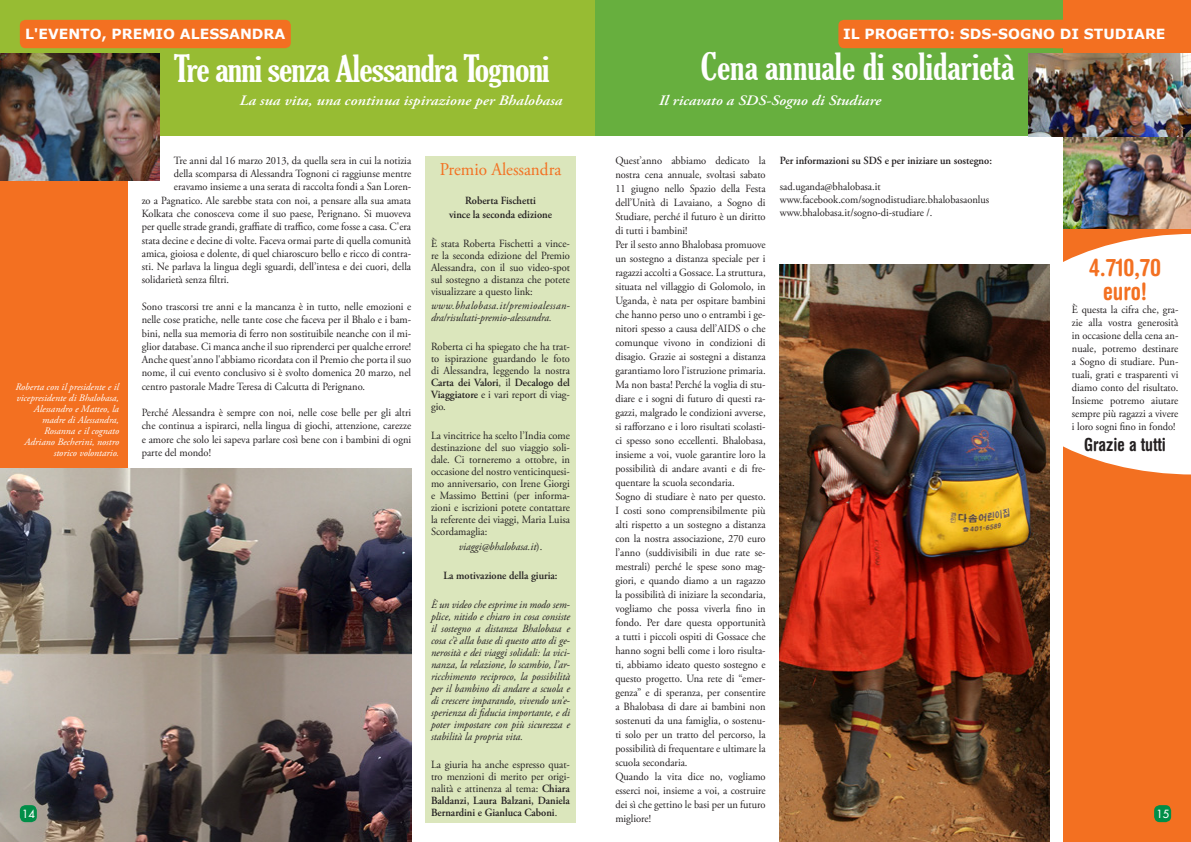
<style>
.page{position:relative;width:1191px;height:842px;background:#fff}
.page>*{position:absolute;margin:0;border:0;box-sizing:border-box;transform-origin:0 0}
.t1{font:extra-condensed 36px "Gloucester";letter-spacing:-.02em;color:#fff;scale:1.17 1}
.t2{font:extra-condensed 36px "Gloucester";color:#fff;scale:1.17 1}
.t3{font:700 condensed 24px/24px "Helvetica Rounded";color:#f37021;text-align:center;scale:.95 1}
.t4{font:18px "Adobe Garamond Pro";color:#f37021;scale:.95 1}
.t5{font:700 condensed 18px "Helvetica Rounded";color:#231f20;scale:.95 1}
.t6{font:italic 600 14.4px "Adobe Garamond Pro";color:#fff;scale:1.11 1}
.t7{font:700 14px "Verdana";color:#fff}
.t8{font:11px/14px "Adobe Garamond Pro";color:#231f20;text-align:justify;scale:.95 1}
.t9{font:italic 11px/12px "Adobe Garamond Pro";color:#231f20;scale:.95 1}
.t10{font:600 11px/14.5px "Adobe Garamond Pro";color:#231f20;text-align:center;scale:.95 1}
.t11{font:11px "Futura";color:#fff}
.t12{font:italic 10px/11px "Adobe Garamond Pro";color:#fff;text-align:right}
.s1{font-weight:600}
.s2{font-style:normal}
</style>
<div class="page">
<div style="left:0;top:136px;width:128px;height:706px;background:#f37021"></div>
<div style="left:0;top:0;width:595px;height:136px;background:#97bc33"></div>
<div style="left:595px;top:0;width:596px;height:136px;background:#67af3e"></div>
<div style="left:1063px;top:0;width:128px;height:842px;background:#f37021"></div>
<div style="left:20px;top:20px;width:271px;height:28px;background:#f37021;border-radius:6px"></div>
<div style="left:838px;top:20px;width:333px;height:28px;background:#f37021;border-radius:6px"></div>
<div style="left:425px;top:156px;width:150px;height:666px;background:#dbe6bc"></div>
<img style="left:0;top:54px;width:160px;height:126px">
<img style="left:0;top:468px;width:411px;height:374px">
<img style="left:1063px;top:136px;width:128px;height:92px">
<img style="left:1029px;top:54px;width:162px;height:82px">
<svg style="left:1049px;top:234px;width:142px;height:240px;background:#fcf3ed"></svg>
<img style="left:780px;top:264px;width:269px;height:578px">
<div style="left:1154px;top:805px;width:17px;height:17px;background:#008e48;border-radius:6px"></div>
<div style="left:20px;top:805px;width:17px;height:17px;background:#008e48;border-radius:6px"></div>
<p class="t7" style="left:25px;top:25px;width:262px">L'EVENTO, PREMIO ALESSANDRA</p>
<p class="t7" style="left:843px;top:25px;width:324px">IL PROGETTO: SDS-SOGNO DI STUDIARE</p>
<p class="t7" style="left:1054px;top:25px;width:115px">L'ESPERIENZA</p>
<h1 class="t1" style="left:174px;top:48px;width:322px">Tre anni senza Alessandra Tognoni</h1>
<h3 class="t6" style="left:239px;top:92px;width:292px">La sua vita, una continua ispirazione per Bhalobasa</h3>
<h1 class="t2" style="left:700px;top:46px;width:270px">Cena annuale di solidarietà</h1>
<h3 class="t6" style="left:659px;top:92px;width:202px">Il ricavato a SDS-Sogno di Studiare</h3>
<p class="t8" style="left:615px;top:154px;width:160px;text-align:left">Quest’anno abbiamo dedicato la nostra cena annuale, svoltasi sabato 11 giugno nello Spazio della Festa dell’Unità di Lavaiano, a Sogno di Studiare, perché il futuro è un diritto di tutti i bambini!<br>Per il sesto anno Bhalobasa promuove un sostegno a distanza speciale per i ragazzi accolti a Gossace. La struttura, situata nel villaggio di Golomolo, in Uganda, è nata per ospitare bambini che hanno perso uno o entrambi i ge&shy;nitori spesso a causa dell’AIDS o che comunque vivono in condizioni di disagio. Grazie ai sostegni a distanza garantiamo loro l’istruzione primaria.<br>Ma non basta! Perché la voglia di stu&shy;diare e i sogni di futuro di questi ra&shy;gazzi, malgrado le condizioni avverse, si rafforzano e i loro risultati scolasti&shy;ci spesso sono eccellenti. Bhalobasa, insieme a voi, vuole garantire loro la possibilità di andare avanti e di fre&shy;quentare la scuola secondaria.<br>Sogno di studiare è nato per questo.<br>I costi sono comprensibilmente più alti rispetto a un sostegno a distanza con la nostra associazione, 270 euro l’anno (suddivisibili in due rate se&shy;mestrali) perché le spese sono mag&shy;giori, e quando diamo a un ragazzo la possibilità di iniziare la secondaria, vogliamo che possa viverla fino in fondo. Per dare questa opportunità a tutti i piccoli ospiti di Gossace che hanno sogni belli come i loro risulta&shy;ti, abbiamo ideato questo sostegno e questo progetto. Una rete di “emer&shy;genza” e di speranza, per consentire a Bhalobasa di dare ai bambini non sostenuti da una famiglia, o sostenu&shy;ti solo per un tratto del percorso, la possibilità di frequentare e ultimare la scuola secondaria.<br>Quando la vita dice no, vogliamo esserci noi, insieme a voi, a costruire dei sì che gettino le basi per un futuro migliore!</p>
<p class="t10" style="left:780px;top:153px;width:225px">Per informazioni su SDS e per iniziare un sostegno:</p>
<p class="t8" style="left:174px;top:154px;width:251px">Tre anni dal 16 marzo 2013, da quella sera in cui la notizia</p>
<p class="t8" style="left:174px;top:167px;width:251px">della scomparsa di Alessandra Tognoni ci raggiunse mentre</p>
<p class="t8" style="left:174px;top:180px;width:251px">eravamo insieme a una serata di raccolta fondi a San Loren-</p>
<p class="t8" style="left:142px;top:194px;width:285px">zo a Pagnatico. Ale sarebbe stata con noi, a pensare alla sua amata</p>
<p class="t8" style="left:142px;top:207px;width:285px">Kolkata che conosceva come il suo paese, Perignano. Si muoveva</p>
<p class="t8" style="left:142px;top:220px;width:285px">per quelle strade grandi, graffiate di traffico, come fosse a casa. C'era</p>
<p class="t8" style="left:142px;top:233px;width:285px">stata decine e decine di volte. Faceva ormai parte di quella comunità</p>
<p class="t8" style="left:142px;top:247px;width:285px">amica, gioiosa e dolente, di quel chiaroscuro bello e ricco di contra-</p>
<p class="t8" style="left:142px;top:260px;width:285px">sti. Ne parlava la lingua degli sguardi, dell’intesa e dei cuori, della</p>
<p class="t8" style="left:142px;top:273px;width:93px">solidarietà senza filtri.</p>
<p class="t8" style="left:142px;top:300px;width:285px;line-height:13.3px">Sono trascorsi tre anni e la mancanza è in tutto, nelle emozioni e nelle cose pratiche, nelle tante cose che faceva per il Bhalo e i bam&shy;bini, nella sua memoria di ferro non sostituibile neanche con il mi&shy;glior database. Ci manca anche il suo riprenderci per qualche errore!<br>Anche quest'anno l'abbiamo ricordata con il Premio che porta il suo nome, il cui evento conclusivo si è svolto domenica 20 marzo, nel centro pastorale Madre Teresa di Calcutta di Perignano.</p>
<p class="t8" style="left:142px;top:406px;width:285px;line-height:13.3px">Perché Alessandra è sempre con noi, nelle cose belle per gli altri che continua a ispirarci, nella lingua di giochi, attenzione, carezze e amore che solo lei sapeva parlare così bene con i bambini di ogni parte del mondo!</p>
<h3 class="t4" style="left:440px;top:158px;width:129px">Premio Alessandra</h3>
<p class="t10" style="left:449px;top:193px;width:110px">Roberta Fischetti<br>vince la seconda edizione</p>
<p class="t8" style="left:431px;top:238px;width:148px;line-height:12px">È stata Roberta Fischetti a vince&shy;re la seconda edizione del Premio Alessandra, con il suo video-spot sul sostegno a distanza che potete visualizzare a questo link:</p>
<p class="t9" style="left:431px;top:300px;width:148px">www.bhalobasa.it/premioalessan&shy;dra/risultati-premio-alessandra.</p>
<p class="t8" style="left:431px;top:341px;width:148px;line-height:12px">Roberta ci ha spiegato che ha trat&shy;to ispirazione guardando le foto di Alessandra, leggendo la nostra <span class="s1">Carta dei Valori</span>, il <span class="s1">Decalogo del Viaggiatore</span> e i vari report di viag&shy;gio.</p>
<p class="t8" style="left:431px;top:430px;width:148px;line-height:12px">La vincitrice ha scelto l’India come destinazione del suo viaggio soli&shy;dale. Ci torneremo a ottobre, in occasione del nostro venticinquesi&shy;mo anniversario, con Irene Giorgi e Massimo Bettini (per informa&shy;zioni e iscrizioni potete contattare la referente dei viaggi, Maria Luisa Scordamaglia:</p>
<p class="t9" style="left:459px;top:540px;width:89px">viaggi@bhalobasa.it<span class="s2">).</span></p>
<p class="t10" style="left:443px;top:568px;width:122px">La motivazione della giuria:</p>
<p class="t9" style="left:431px;top:598px;width:148px;text-align:justify">È un video che esprime in modo sem&shy;plice, nitido e chiaro in cosa consiste il sostegno a distanza Bhalobasa e cosa c’è alla base di questo atto di ge&shy;nerosità e dei viaggi solidali: la vici&shy;nanza, la relazione, lo scambio, l’ar&shy;ricchimento reciproco, la possibilità per il bambino di andare a scuola e di crescere imparando, vivendo un’e&shy;sperienza di fiducia importante, e di poter impostare con più sicurezza e stabilità la propria vita.</p>
<p class="t8" style="left:431px;top:759px;width:148px;line-height:12px">La giuria ha anche espresso quat&shy;tro menzioni di merito per origi&shy;nalità e attinenza al tema: <span class="s1">Chiara Baldanzi, Laura Balzani, Daniela Bernardini e Gianluca Caboni</span>.</p>
<p class="t8" style="left:780px;top:180px;width:222px;line-height:13px;text-align:left">sad.uganda@bhalobasa.it www.facebook.com/sognodistudiare.bhalobasaonlus www.bhalobasa.it/sogno-di-studiare /.</p>
<h2 class="t3" style="left:1089px;top:255px;width:77px">4.710,70 euro!</h2>
<p class="t8" style="left:1071px;top:303px;width:114px;line-height:13px">È questa la cifra che, gra&shy;zie alla vostra generosità in occasione della cena an&shy;nuale, potremo destinare a Sogno di studiare. Pun&shy;tuali, grati e trasparenti vi diamo conto del risultato.<br>Insieme potremo aiutare sempre più ragazzi a vivere i loro sogni fino in fondo!</p>
<h3 class="t5" style="left:1084px;top:434px;width:88px">Grazie a tutti</h3>
<p class="t12" style="left:15px;top:382px;width:105px">Roberta con il presidente e il vicepresidente di Bhalobasa,<br>Alessandro e Matteo, la madre di Alessandra,<br>Rosanna e il cognato<br>Adriano Becherini, nostro storico volontario.</p>
<p class="t11" style="left:22px;top:807px;width:14px">14</p>
<p class="t11" style="left:1156px;top:807px;width:14px">15</p>
</div>
